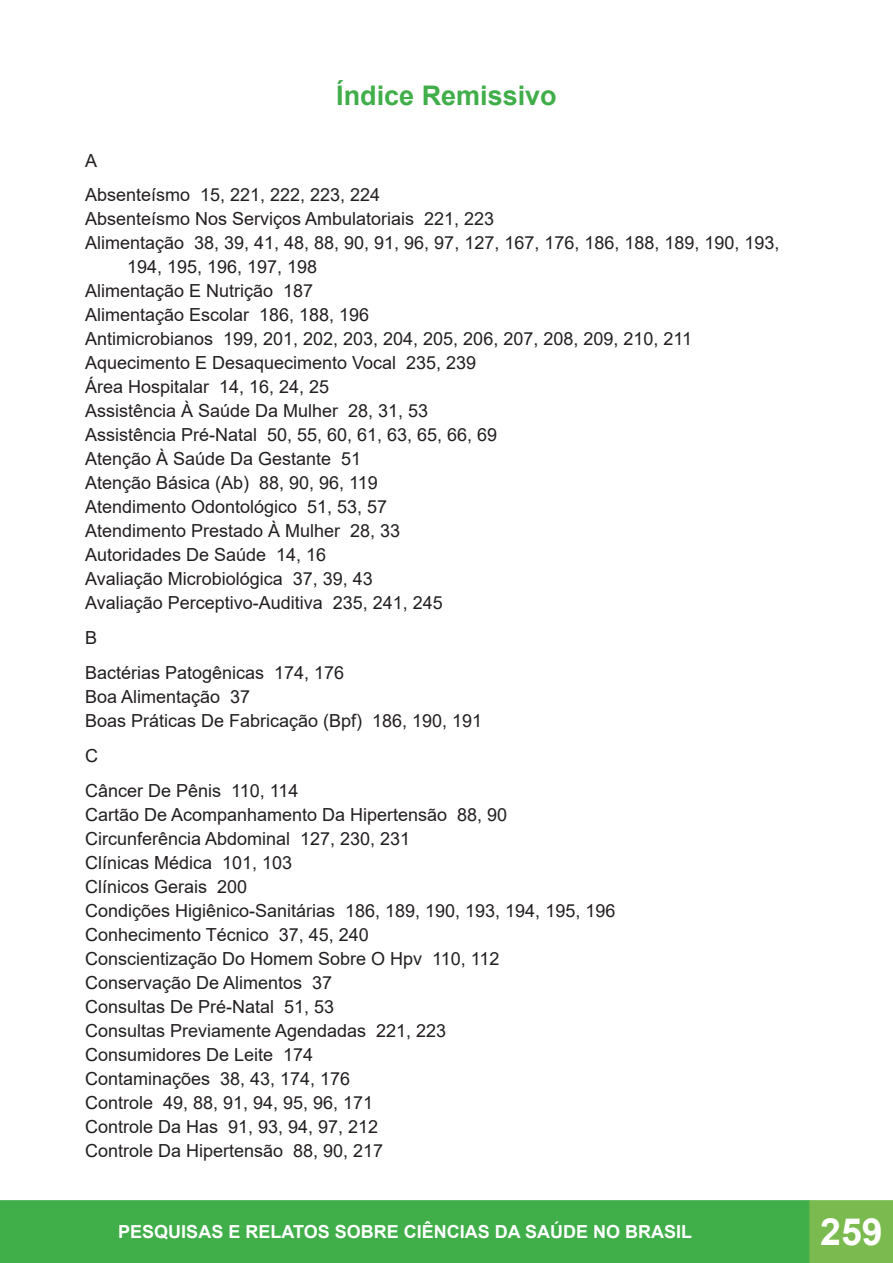
<style>
.page{position:relative;width:893px;height:1263px;background:#fff}
.page>*{position:absolute;margin:0;border:0;box-sizing:border-box;transform-origin:0 0}
.t1{font:700 37.5px "Arial";color:#fff}
.t2{font:700 27px "Arial";color:#40ae49}
.t3{font:18px/24px "Arial";color:#231f20}
.t4{font:700 18px "Arial";color:#fff}
</style>
<div class="page">
<div style="left:0;top:1201px;width:810px;height:61px;background:#40ae49"></div>
<div style="left:0;top:1200px;width:811px;height:63px;border:2px solid #40ae49"></div>
<div style="left:810px;top:1201px;width:83px;height:61px;background:#7aba4f"></div>
<div style="left:809px;top:1200px;width:84px;height:63px;border:2px solid #7aba4f"></div>
<p class="t2" style="left:336px;top:76px;width:222px">Índice Remissivo</p>
<p class="t3" style="left:85px;top:148px;width:14px">A</p>
<p class="t3" style="left:85px;top:183px;width:297px">Absenteísmo 15, 221, 222, 223, 224</p>
<p class="t3" style="left:85px;top:207px;width:411px">Absenteísmo Nos Serviços Ambulatoriais 221, 223</p>
<p class="t3" style="left:127px;top:231px;width:654px;text-indent:-42px">Alimentação 38, 39, 41, 48, 88, 90, 91, 96, 97, 127, 167, 176, 186, 188, 189, 190, 193,<br>194, 195, 196, 197, 198</p>
<p class="t3" style="left:85px;top:279px;width:230px">Alimentação E Nutrição 187</p>
<p class="t3" style="left:85px;top:303px;width:286px">Alimentação Escolar 186, 188, 196</p>
<p class="t3" style="left:85px;top:327px;width:609px">Antimicrobianos 199, 201, 202, 203, 204, 205, 206, 207, 208, 209, 210, 211</p>
<p class="t3" style="left:85px;top:351px;width:393px">Aquecimento E Desaquecimento Vocal 235, 239</p>
<p class="t3" style="left:85px;top:375px;width:246px">Área Hospitalar 14, 16, 24, 25</p>
<p class="t3" style="left:85px;top:399px;width:345px">Assistência À Saúde Da Mulher 28, 31, 53</p>
<p class="t3" style="left:85px;top:423px;width:414px">Assistência Pré-Natal 50, 55, 60, 61, 63, 65, 66, 69</p>
<p class="t3" style="left:85px;top:447px;width:278px">Atenção À Saúde Da Gestante 51</p>
<p class="t3" style="left:85px;top:471px;width:294px">Atenção Básica (Ab) 88, 90, 96, 119</p>
<p class="t3" style="left:85px;top:495px;width:304px">Atendimento Odontológico 51, 53, 57</p>
<p class="t3" style="left:85px;top:519px;width:317px">Atendimento Prestado À Mulher 28, 33</p>
<p class="t3" style="left:85px;top:543px;width:243px">Autoridades De Saúde 14, 16</p>
<p class="t3" style="left:85px;top:567px;width:289px">Avaliação Microbiológica 37, 39, 43</p>
<p class="t3" style="left:85px;top:591px;width:359px">Avaliação Perceptivo-Auditiva 235, 241, 245</p>
<p class="t3" style="left:85px;top:626px;width:14px">B</p>
<p class="t3" style="left:85px;top:660px;width:261px">Bactérias Patogênicas 174, 176</p>
<p class="t3" style="left:85px;top:684px;width:167px">Boa Alimentação 37</p>
<p class="t3" style="left:85px;top:708px;width:399px">Boas Práticas De Fabricação (Bpf) 186, 190, 191</p>
<p class="t3" style="left:85px;top:743px;width:14px">C</p>
<p class="t3" style="left:85px;top:778px;width:215px">Câncer De Pênis 110, 114</p>
<p class="t3" style="left:85px;top:802px;width:424px">Cartão De Acompanhamento Da Hipertensão 88, 90</p>
<p class="t3" style="left:85px;top:826px;width:327px">Circunferência Abdominal 127, 230, 231</p>
<p class="t3" style="left:85px;top:850px;width:209px">Clínicas Médica 101, 103</p>
<p class="t3" style="left:85px;top:874px;width:164px">Clínicos Gerais 200</p>
<p class="t3" style="left:85px;top:898px;width:532px">Condições Higiênico-Sanitárias 186, 189, 190, 193, 194, 195, 196</p>
<p class="t3" style="left:85px;top:922px;width:285px">Conhecimento Técnico 37, 45, 240</p>
<p class="t3" style="left:85px;top:946px;width:416px">Conscientização Do Homem Sobre O Hpv 110, 112</p>
<p class="t3" style="left:85px;top:970px;width:249px">Conservação De Alimentos 37</p>
<p class="t3" style="left:85px;top:994px;width:251px">Consultas De Pré-Natal 51, 53</p>
<p class="t3" style="left:85px;top:1018px;width:363px">Consultas Previamente Agendadas 221, 223</p>
<p class="t3" style="left:85px;top:1042px;width:230px">Consumidores De Leite 174</p>
<p class="t3" style="left:85px;top:1066px;width:267px">Contaminações 38, 43, 174, 176</p>
<p class="t3" style="left:85px;top:1090px;width:290px">Controle 49, 88, 91, 94, 95, 96, 171</p>
<p class="t3" style="left:85px;top:1114px;width:295px">Controle Da Has 91, 93, 94, 97, 212</p>
<p class="t3" style="left:85px;top:1138px;width:300px">Controle Da Hipertensão 88, 90, 217</p>
<p class="t4" style="left:118px;top:1219px;width:575px">PESQUISAS E RELATOS SOBRE CIÊNCIAS DA SAÚDE NO BRASIL</p>
<h1 class="t1" style="left:820px;top:1206px;width:64px">259</h1>
</div>
